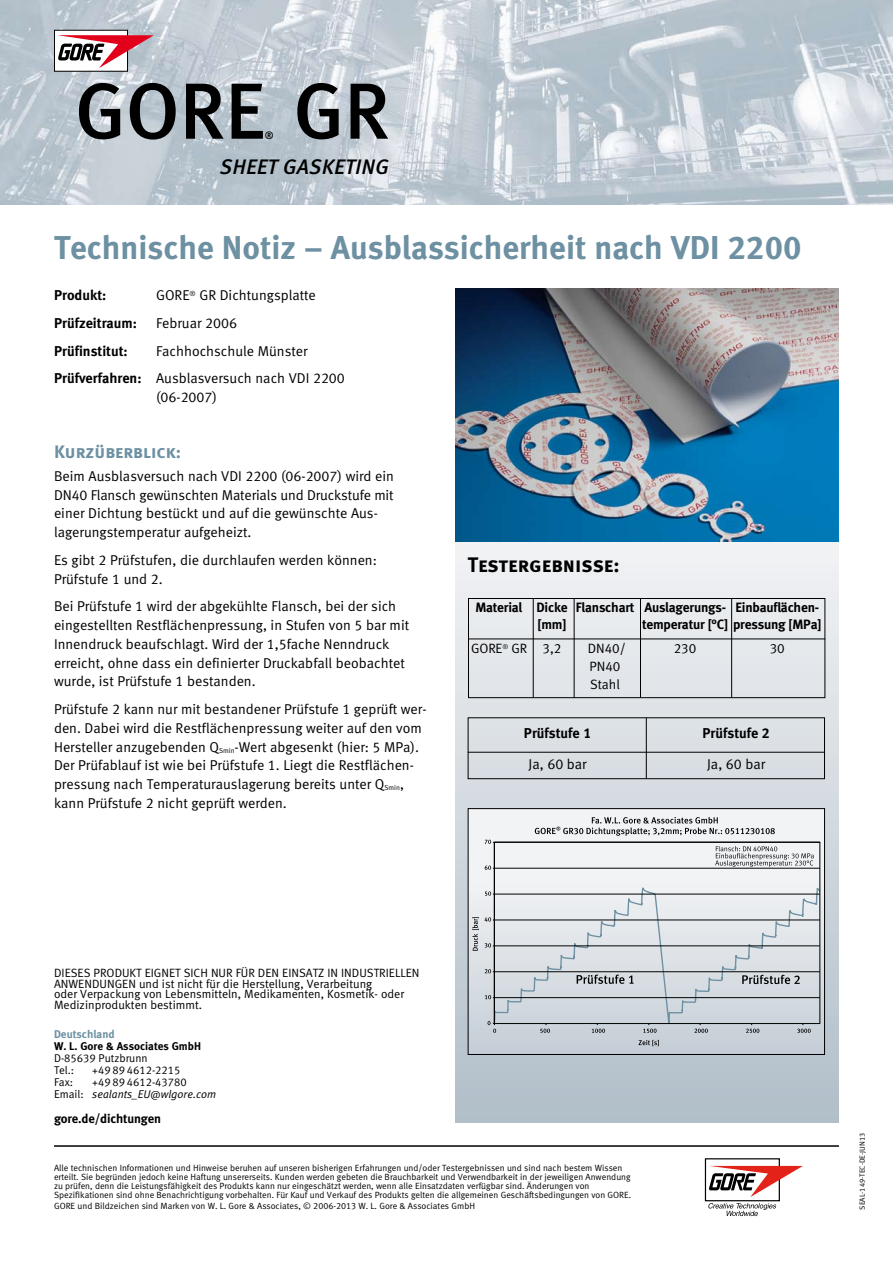
<style>
.page{position:relative;width:893px;height:1263px;background:#fff}
.page>*{position:absolute;margin:0;border:0;box-sizing:border-box;transform-origin:0 0}
.t1{font:79.5px "Meta Medium LF";color:#000}
.t2{font:33px "Meta Bold LF";color:#6d90a2}
.t3{font:21px "Meta Bold LF Caps";color:#000}
.t4{font:21px "Meta Medium LF Italic Caps";color:#000}
.t5{font:18px "Meta Bold LF Caps";color:#6d90a2}
.t6{font:14.25px/18.8px "Meta Normal LF";color:#000}
.t7{font:14.25px "Meta Bold LF";color:#000}
.t8{font:13.5px/16.5px "Meta Bold LF";letter-spacing:-.015em;color:#000}
.t9{font:13.5px/18px "Meta Normal LF";color:#000}
.t10{font:12.75px "Meta Bold LF";letter-spacing:-.01em;color:#000}
.t11{font:12px/10.5px "Meta Normal LF";color:#000}
.t12{font:italic 11.25px/12px "Meta Normal LF";color:#000}
.t13{font:11.25px/12px "Meta Normal LF";color:#000}
.t14{font:11.25px "Meta Bold LF";color:#000}
.t15{font:11.25px "Meta Bold LF";color:#6d90a2}
.t16{font:10.5px "Meta Medium LF";color:#000}
.t17{font:9px/9px "Meta Normal LF";color:#000}
.t18{font:7.5px "Meta Normal LF";color:#000}
.s1{font-family:"Meta Bold LF"}
.s2{font-style:normal}
</style>
<div class="page">
<img style="left:455px;top:289px;width:384px;height:253px">
<div style="left:455px;top:542px;width:384px;height:581px;background:linear-gradient(to bottom,#eff0f2,#acb9c4)"></div>
<img style="left:0;top:0;width:893px;height:204px">
<div style="left:54px;top:30px;width:74px;height:41px;background:#fff"></div>
<div style="left:54px;top:30px;width:74px;height:42px;border:1px solid #000"></div>
<svg style="left:58px;top:35px;width:96px;height:33px"></svg>
<div style="left:705px;top:1158px;width:75px;height:43px;border:1px solid #000"></div>
<svg style="left:708px;top:1203px;width:68px;height:13px"></svg>
<svg style="left:709px;top:1166px;width:94px;height:31px"></svg>
<hr style="left:54px;top:1145px;width:785px;height:2px;background:#000">
<svg style="left:470px;top:810px;width:353px;height:243px"></svg>
<svg style="left:493px;top:886px;width:327px;height:139px;background:#d7dce1"></svg>
<hr style="left:494px;top:997px;width:326px;height:1px;background:#000">
<hr style="left:494px;top:971px;width:326px;height:1px;background:#000">
<hr style="left:494px;top:946px;width:326px;height:1px;background:#000">
<hr style="left:494px;top:920px;width:326px;height:1px;background:#000">
<hr style="left:494px;top:894px;width:326px;height:1px;background:#000">
<hr style="left:494px;top:868px;width:326px;height:1px;background:#000">
<hr style="left:494px;top:842px;width:326px;height:1px;background:#000">
<hr style="left:494px;top:1023px;width:326px;height:1px;background:#000">
<hr style="left:820px;top:842px;width:1px;height:182px;background:#000">
<hr style="left:494px;top:842px;width:1px;height:181px;background:#000">
<svg style="left:485px;top:995px;width:9px;height:4px"></svg>
<svg style="left:485px;top:969px;width:9px;height:4px"></svg>
<svg style="left:485px;top:943px;width:9px;height:5px"></svg>
<svg style="left:485px;top:917px;width:9px;height:5px"></svg>
<svg style="left:485px;top:891px;width:9px;height:5px"></svg>
<svg style="left:485px;top:865px;width:9px;height:5px"></svg>
<svg style="left:485px;top:840px;width:9px;height:4px"></svg>
<svg style="left:488px;top:1021px;width:8px;height:12px"></svg>
<svg style="left:540px;top:1024px;width:10px;height:9px"></svg>
<svg style="left:592px;top:1024px;width:13px;height:9px"></svg>
<svg style="left:643px;top:1024px;width:14px;height:9px"></svg>
<svg style="left:694px;top:1024px;width:14px;height:9px"></svg>
<svg style="left:746px;top:1024px;width:13px;height:9px"></svg>
<svg style="left:797px;top:1024px;width:14px;height:9px"></svg>
<svg style="left:577px;top:975px;width:57px;height:9px"></svg>
<svg style="left:742px;top:975px;width:58px;height:9px"></svg>
<svg style="left:535px;top:817px;width:240px;height:19px"></svg>
<svg style="left:639px;top:1040px;width:20px;height:6px"></svg>
<svg style="left:472px;top:917px;width:7px;height:34px"></svg>
<svg style="left:715px;top:846px;width:99px;height:21px"></svg>
<div style="left:468px;top:808px;width:357px;height:247px;border:1px solid #000"></div>
<div style="left:468px;top:598px;width:357px;height:100px;border:1px solid #000"></div>
<hr style="left:640px;top:598px;width:1px;height:99px;background:#000">
<hr style="left:468px;top:639px;width:357px;height:1px;background:#000">
<hr style="left:731px;top:599px;width:1px;height:99px;background:#000">
<hr style="left:533px;top:599px;width:1px;height:98px;background:#000">
<hr style="left:574px;top:599px;width:1px;height:99px;background:#000">
<div style="left:468px;top:717px;width:357px;height:62px;border:1px solid #000"></div>
<hr style="left:646px;top:718px;width:1px;height:61px;background:#000">
<hr style="left:468px;top:752px;width:357px;height:1px;background:#000">
<h1 class="t1" style="left:75px;top:65px;width:316px">GORE GR</h1>
<p class="t16" style="left:265px;top:129px;width:10px">®</p>
<h3 class="t4" style="left:220px;top:154px;width:171px">SHEET GASKETING</h3>
<h2 class="t2" style="left:54px;top:227px;width:749px">Technische Notiz – Ausblassicherheit nach VDI 2200</h2>
<p class="t7" style="left:54px;top:287px;width:54px">Produkt:</p>
<p class="t6" style="left:156px;top:286px;width:161px">GORE<sup>®</sup> GR Dichtungsplatte</p>
<p class="t7" style="left:54px;top:315px;width:85px">Prüfzeitraum:</p>
<p class="t6" style="left:156px;top:313px;width:83px">Februar 2006</p>
<p class="t7" style="left:54px;top:342px;width:75px">Prüfinstitut:</p>
<p class="t6" style="left:54px;top:337px;width:292px;line-height:27.8px;text-indent:102px">Fachhochschule Münster<br><span class="s1">Prüfverfahren:</span> Ausblasversuch nach VDI 2200</p>
<p class="t6" style="left:156px;top:388px;width:63px">(06-2007)</p>
<p class="t5" style="left:54px;top:441px;width:129px">Kurzüberblick:</p>
<p class="t6" style="left:54px;top:466px;width:341px">Beim Ausblasversuch nach VDI 2200 (06-2007) wird ein DN40 Flansch gewünschten Materials und Druckstufe mit einer Dichtung bestückt und auf die gewünschte Aus&shy;lagerungstemperatur aufgeheizt.</p>
<p class="t6" style="left:54px;top:550px;width:324px">Es gibt 2 Prüfstufen, die durchlaufen werden können:<br>Prüfstufe 1 und 2.</p>
<p class="t6" style="left:54px;top:597px;width:357px">Bei Prüfstufe 1 wird der abgekühlte Flansch, bei der sich eingestellten Restflächenpressung, in Stufen von 5 bar mit Innendruck beaufschlagt. Wird der 1,5fache Nenndruck erreicht, ohne dass ein definierter Druckabfall beobachtet wurde, ist Prüfstufe 1 bestanden.</p>
<p class="t6" style="left:54px;top:700px;width:374px">Prüfstufe 2 kann nur mit bestandener Prüfstufe 1 geprüft wer&shy;den. Dabei wird die Restflächenpressung weiter auf den vom Hersteller anzugebenden Q<sub>Smin</sub>-Wert abgesenkt (hier: 5 MPa).<br>Der Prüfablauf ist wie bei Prüfstufe 1. Liegt die Restflächen&shy;pressung nach Temperaturauslagerung bereits unter Q<sub>Smin</sub>, kann Prüfstufe 2 nicht geprüft werden.</p>
<h3 class="t3" style="left:468px;top:553px;width:153px">Testergebnisse:</h3>
<p class="t8" style="left:538px;top:599px;width:283px;text-indent:-62px">Material Dicke Flanschart Auslagerungs- Einbauflächen-[mm]</p>
<p class="t8" style="left:642px;top:616px;width:181px">temperatur [°C] pressung [MPa]</p>
<p class="t9" style="left:471px;top:639px;width:92px">GORE<sup>®</sup> GR 3,2</p>
<p class="t9" style="left:588px;top:639px;width:40px">DN40/</p>
<p class="t9" style="left:674px;top:639px;width:24px">230</p>
<p class="t9" style="left:770px;top:639px;width:17px">30</p>
<p class="t9" style="left:590px;top:657px;width:32px">PN40<br>Stahl</p>
<p class="t7" style="left:524px;top:724px;width:69px">Prüfstufe 1</p>
<p class="t7" style="left:703px;top:724px;width:69px">Prüfstufe 2</p>
<p class="t6" style="left:529px;top:754px;width:60px">Ja, 60 bar</p>
<p class="t6" style="left:707px;top:754px;width:60px">Ja, 60 bar</p>
<p class="t11" style="left:54px;top:968px;width:367px">DIESES PRODUKT EIGNET SICH NUR FÜR DEN EINSATZ IN INDUSTRIELLEN ANWENDUNGEN und ist nicht für die Herstellung, Verarbeitung<br>oder Verpackung von Lebensmitteln, Medikamenten, Kosmetik- oder Medizinprodukten bestimmt.</p>
<p class="t15" style="left:54px;top:1027px;width:62px">Deutschland</p>
<p class="t14" style="left:54px;top:1039px;width:149px">W. L. Gore &amp; Associates GmbH</p>
<p class="t13" style="left:54px;top:1052px;width:95px">D-85639 Putzbrunn<br>Tel.:</p>
<p class="t13" style="left:92px;top:1064px;width:90px">+49 89 4612-2215</p>
<p class="t12" style="left:54px;top:1076px;width:164px;text-indent:38px"><span class="s2">+49 89 4612-43780<br>Email:</span> sealants_EU@wlgore.com</p>
<p class="t10" style="left:54px;top:1110px;width:109px">gore.de/dichtungen</p>
<p class="t13" style="left:54px;top:1076px;width:21px">Fax:</p>
<p class="t17" style="left:54px;top:1163px;width:579px">Alle technischen Informationen und Hinweise beruhen auf unseren bisherigen Erfahrungen und/oder Testergebnissen und sind nach bestem Wissen erteilt. Sie begründen jedoch keine Haftung unsererseits. Kunden werden gebeten die Brauchbarkeit und Verwendbarkeit in der jeweiligen Anwendung zu prüfen, denn die Leistungsfähigkeit des Produkts kann nur eingeschätzt werden, wenn alle Einsatzdaten verfügbar sind. Änderungen von Spezifikationen sind ohne Benachrichtigung vorbehalten. Für Kauf und Verkauf des Produkts gelten die allgemeinen Geschäftsbedingungen von GORE.</p>
<p class="t17" style="left:54px;top:1202px;width:423px">GORE und Bildzeichen sind Marken von W. L. Gore &amp; Associates, © 2006-2013 W. L. Gore &amp; Associates GmbH</p>
<p class="t18" style="left:858px;top:1210px;width:78px;rotate:-90deg">SEAL-149-TEC-DE-JUN13</p>
</div>
